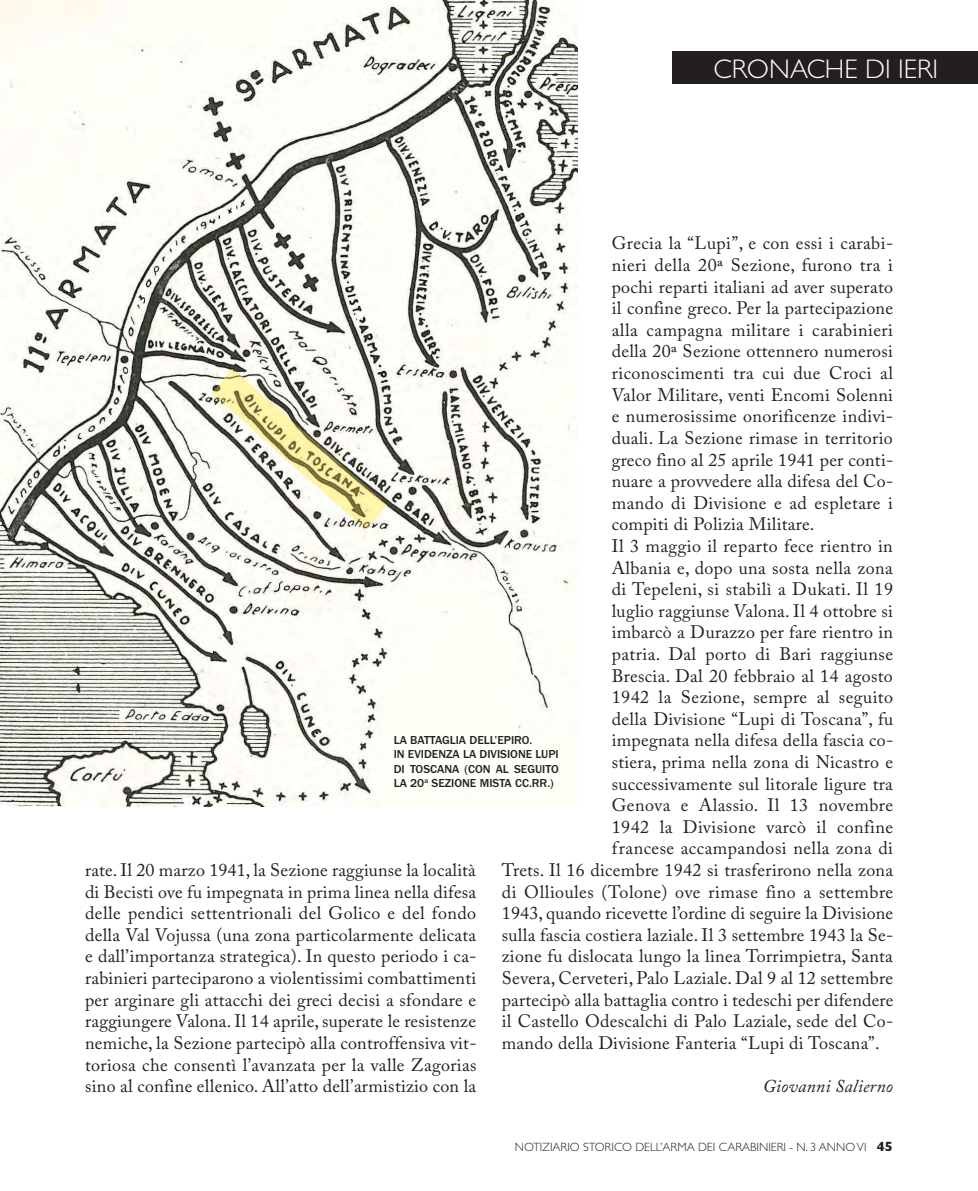
<style>
.page{position:relative;width:978px;height:1191px;background:#fff}
.page>*{position:absolute;margin:0;border:0;box-sizing:border-box;transform-origin:0 0}
.t1{font:300 27px "Gill Sans";color:#fff}
.t2{font:18px/21.6px "Adobe Caslon Pro";letter-spacing:.015em;color:#231f20;text-align:justify}
.t3{font:italic 18px "Adobe Caslon Pro";letter-spacing:.01em;color:#231f20}
.t4{font:500 12px/14.4px "Franklin Gothic";color:#231f20}
.t5{font:300 12px "Gill Sans";color:#231f20}
.s1{font-weight:700;font-size:13.5px}
</style>
<div class="page">
<div style="left:672px;top:51px;width:306px;height:33px;background:#231f20"></div>
<img style="left:0;top:0;width:577px;height:807px">
<img style="left:211px;top:369px;width:176px;height:160px">
<h1 class="t1" style="left:714px;top:52px;width:226px">CRONACHE DI IERI</h1>
<p class="t2" style="left:612px;top:235px;width:283px">Grecia la “Lupi”, e con essi i carabi-</p>
<p class="t2" style="left:612px;top:256px;width:283px">nieri della 20a Sezione, furono tra i</p>
<p class="t2" style="left:612px;top:278px;width:283px">pochi reparti italiani ad aver superato</p>
<p class="t2" style="left:612px;top:299px;width:283px">il confine greco. Per la partecipazione</p>
<p class="t2" style="left:612px;top:321px;width:283px">alla campagna militare i carabinieri</p>
<p class="t2" style="left:612px;top:343px;width:283px">della 20ª Sezione ottennero numerosi</p>
<p class="t2" style="left:612px;top:364px;width:283px">riconoscimenti tra cui due Croci al</p>
<p class="t2" style="left:612px;top:386px;width:283px">Valor Militare, venti Encomi Solenni</p>
<p class="t2" style="left:612px;top:407px;width:283px">e numerosissime onorificenze indivi-</p>
<p class="t2" style="left:612px;top:429px;width:283px">duali. La Sezione rimase in territorio</p>
<p class="t2" style="left:612px;top:451px;width:283px">greco fino al 25 aprile 1941 per conti-</p>
<p class="t2" style="left:612px;top:472px;width:283px">nuare a provvedere alla difesa del Co-</p>
<p class="t2" style="left:612px;top:494px;width:283px">mando di Divisione e ad espletare i</p>
<p class="t2" style="left:612px;top:515px;width:204px">compiti di Polizia Militare.</p>
<p class="t2" style="left:612px;top:537px;width:283px">Il 3 maggio il reparto fece rientro in</p>
<p class="t2" style="left:612px;top:559px;width:283px">Albania e, dopo una sosta nella zona</p>
<p class="t2" style="left:612px;top:580px;width:283px">di Tepeleni, si stabilì a Dukati. Il 19</p>
<p class="t2" style="left:612px;top:602px;width:283px">luglio raggiunse Valona. Il 4 ottobre si</p>
<p class="t2" style="left:612px;top:623px;width:283px">imbarcò a Durazzo per fare rientro in</p>
<p class="t2" style="left:612px;top:645px;width:283px">patria. Dal porto di Bari raggiunse</p>
<p class="t2" style="left:612px;top:667px;width:282px">Brescia. Dal 20 febbraio al 14 agosto</p>
<p class="t2" style="left:612px;top:688px;width:283px">1942 la Sezione, sempre al seguito</p>
<p class="t2" style="left:612px;top:710px;width:283px">della Divisione “Lupi di Toscana”, fu</p>
<p class="t2" style="left:612px;top:731px;width:283px">impegnata nella difesa della fascia co-</p>
<p class="t2" style="left:612px;top:753px;width:283px">stiera, prima nella zona di Nicastro e</p>
<p class="t2" style="left:612px;top:775px;width:283px">successivamente sul litorale ligure tra</p>
<p class="t2" style="left:612px;top:796px;width:283px">Genova e Alassio. Il 13 novembre</p>
<p class="t2" style="left:612px;top:818px;width:283px">1942 la Divisione varcò il confine</p>
<p class="t2" style="left:612px;top:839px;width:283px">francese accampandosi nella zona di</p>
<p class="t2" style="left:502px;top:861px;width:393px">Trets. Il 16 dicembre 1942 si trasferirono nella zona</p>
<p class="t2" style="left:502px;top:883px;width:393px">di Ollioules (Tolone) ove rimase fino a settembre</p>
<p class="t2" style="left:502px;top:904px;width:393px">1943, quando ricevette l’ordine di seguire la Divisione</p>
<p class="t2" style="left:502px;top:926px;width:393px">sulla fascia costiera laziale. Il 3 settembre 1943 la Se-</p>
<p class="t2" style="left:502px;top:947px;width:393px">zione fu dislocata lungo la linea Torrimpietra, Santa</p>
<p class="t2" style="left:502px;top:969px;width:393px">Severa, Cerveteri, Palo Laziale. Dal 9 al 12 settembre</p>
<p class="t2" style="left:502px;top:991px;width:393px">partecipò alla battaglia contro i tedeschi per difendere</p>
<p class="t2" style="left:502px;top:1012px;width:393px">il Castello Odescalchi di Palo Laziale, sede del Co-</p>
<p class="t2" style="left:502px;top:1034px;width:379px">mando della Divisione Fanteria “Lupi di Toscana”.</p>
<p class="t3" style="left:763px;top:1080px;width:132px">Giovanni Salierno</p>
<p class="t4" style="left:394px;top:732px;width:167px">LA BATTAGLIA DELL’EPIRO.<br>IN EVIDENZA LA DIVISIONE LUPI<br>DI TOSCANA (CON AL SEGUITO<br>LA 20<sup>a</sup> SEZIONE MISTA CC.RR.)</p>
<p class="t2" style="left:85px;top:861px;width:393px">rate. Il 20 marzo 1941, la Sezione raggiunse la località di Becisti ove fu impegnata in prima linea nella difesa delle pendici settentrionali del Golico e del fondo della Val Vojussa (una zona particolarmente delicata e dall’importanza strategica). In questo periodo i ca&shy;rabinieri parteciparono a violentissimi combattimenti per arginare gli attacchi dei greci decisi a sfondare e raggiungere Valona. Il 14 aprile, superate le resistenze nemiche, la Sezione partecipò alla controffensiva vit&shy;toriosa che consentì l’avanzata per la valle zagorias sino al confine ellenico. All’atto dell’armistizio con la</p>
<p class="t5" style="left:515px;top:1140px;width:380px">NOTIZIARIO STORICO DELL’ARMA DEI CARABINIERI - N. 3 ANNO VI <span class="s1">45</span></p>
</div>
